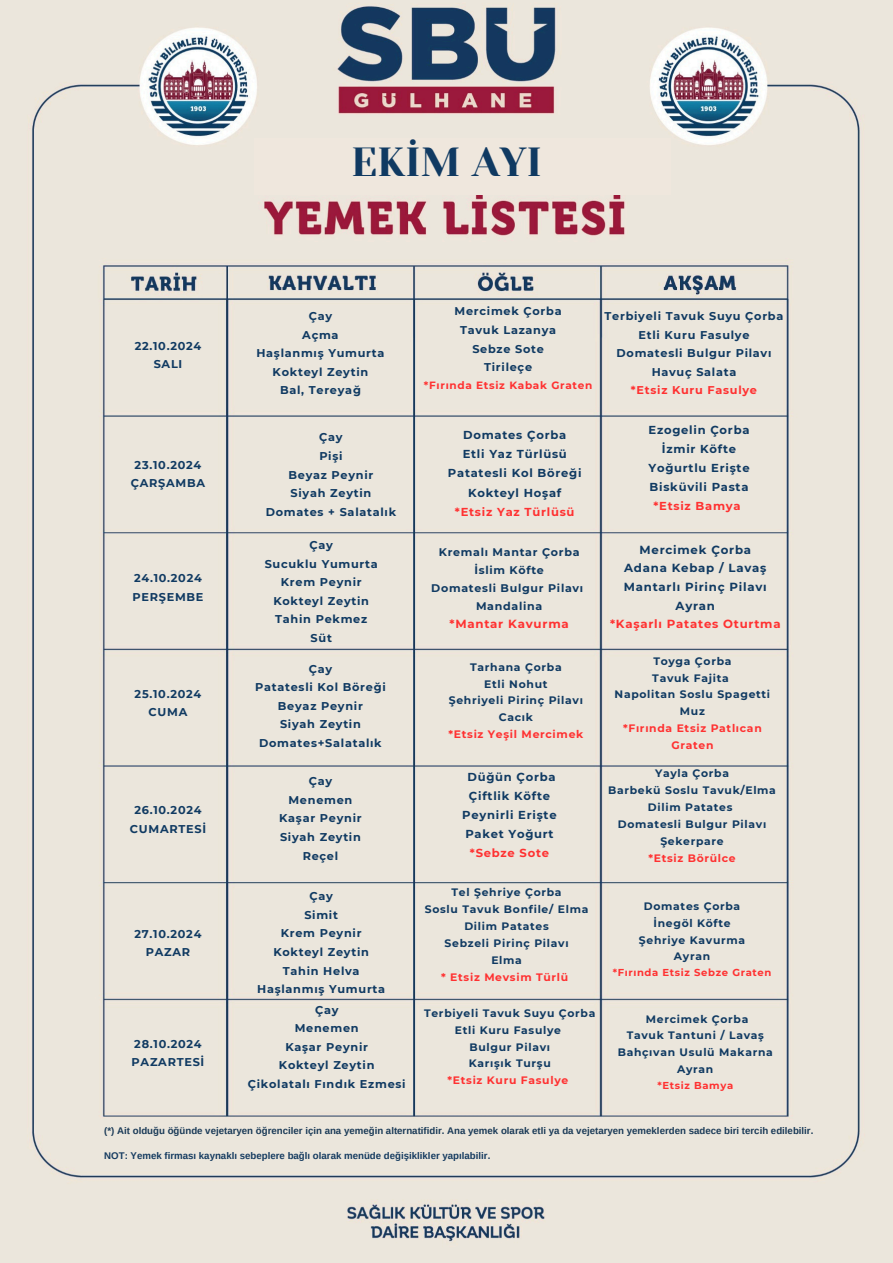
<style>
.page{position:relative;width:893px;height:1263px;background:#fff}
.page>*{position:absolute;margin:0;border:0;box-sizing:border-box;transform-origin:0 0}
.t1{font:40.5px "Yeseva One";color:#103a62}
.t2{font:700 11.77px "Montserrat";letter-spacing:.065em;color:#ff3131}
.t3{font:700 11.7px/18.6px "Montserrat";letter-spacing:.065em;color:#103a62;text-align:center}
.t4{font:700 11.55px/19.1px "Montserrat";letter-spacing:.065em;color:#103a62;text-align:center}
.t5{font:700 11.25px/18.6px "Montserrat";letter-spacing:.065em;color:#103a62;text-align:center}
.t6{font:700 11.02px/18px "Montserrat";letter-spacing:.065em;color:#103a62;text-align:center}
.t7{font:700 10.8px/16.9px "Montserrat";letter-spacing:.065em;color:#103a62;text-align:center}
.t8{font:700 10.5px "Montserrat";letter-spacing:.065em;color:#ff3131}
.t9{font:700 10.05px "Montserrat";letter-spacing:.065em;color:#ff3131}
.t10{font:700 9.68px "Arimo";color:#1a3a57}
.t11{font:700 9.68px "Arimo";color:#153b60}
.s1{color:#ff3131}
</style>
<div class="page">
<img style="left:0;top:0;width:893px;height:1263px">
<div style="left:254px;top:138px;width:417px;height:57px;background:#efe7dd"></div>
<h3 class="t1" style="left:351px;top:139px;width:192px">EKİM AYI</h3>
<h1 class="t5" style="left:135px;top:336px;width:68px">22.10.2024<br>SALI</h1>
<h3 class="t5" style="left:131px;top:455px;width:76px">23.10.2024<br>ÇARŞAMBA</h3>
<h2 class="t5" style="left:132px;top:569px;width:72px;text-align:left">24.10.2024<br>PERŞEMBE</h2>
<p class="t5" style="left:135px;top:684px;width:68px">25.10.2024<br>CUMA</p>
<p class="t5" style="left:130px;top:801px;width:78px">26.10.2024<br>CUMARTESİ</p>
<p class="t5" style="left:134px;top:924px;width:68px">27.10.2024<br>PAZAR</p>
<p class="t5" style="left:132px;top:1034px;width:74px;text-align:left">28.10.2024<br>PAZARTESİ</p>
<h3 class="t5" style="left:256px;top:307px;width:130px">Çay<br>Açma<br>Haşlanmış Yumurta<br>Kokteyl Zeytin<br>Bal, Tereyağ</h3>
<h3 class="t5" style="left:266px;top:428px;width:132px">Çay<br>Pişi<br>Beyaz Peynir<br>Siyah Zeytin<br>Domates + Salatalık</h3>
<p class="t5" style="left:455px;top:302px;width:108px">Mercimek Çorba</p>
<p class="t5" style="left:460px;top:321px;width:97px">Tavuk Lazanya</p>
<h3 class="t5" style="left:472px;top:339px;width:73px">Sebze Sote</h3>
<h3 class="t5" style="left:484px;top:358px;width:49px">Tirileçe</h3>
<h2 class="t8" style="left:424px;top:379px;width:170px">*Fırında Etsiz Kabak Graten</h2>
<h2 class="t5" style="left:604px;top:307px;width:180px">Terbiyeli Tavuk Suyu Çorba<br>Etli Kuru Fasulye<br>Domatesli Bulgur Pilavı<br>Havuç Salata<br><span class="s1">*Etsiz Kuru Fasulye</span></h2>
<h3 class="t4" style="left:448px;top:425px;width:134px">Domates Çorba<br>Etli Yaz Türlüsü<br>Patatesli Kol Böreği<br>Kokteyl Hoşaf <span class="s1">*Etsiz Yaz Türlüsü</span></h3>
<h3 class="t4" style="left:648px;top:420px;width:103px">Ezogelin Çorba<br>İzmir Köfte<br>Yoğurtlu Erişte<br>Bisküvili Pasta <span class="s1">*Etsiz Bamya</span></h3>
<h3 class="t5" style="left:265px;top:536px;width:115px">Çay<br>Sucuklu Yumurta<br>Krem Peynir<br>Kokteyl Zeytin<br>Tahin Pekmez<br>Süt</h3>
<h3 class="t6" style="left:431px;top:543px;width:153px">Kremalı Mantar Çorba<br>İslim Köfte<br>Domatesli Bulgur Pilavı<br>Mandalina</h3>
<h3 class="t2" style="left:449px;top:617px;width:121px">*Mantar Kavurma</h3>
<h2 class="t3" style="left:610px;top:540px;width:172px">Mercimek Çorba<br>Adana Kebap / Lavaş<br>Mantarlı Pirinç Pilavı<br>Ayran<br><span class="s1">*Kaşarlı Patates Oturtma</span></h2>
<h3 class="t5" style="left:255px;top:659px;width:131px">Çay<br>Patatesli Kol Böreği<br>Beyaz Peynir<br>Siyah Zeytin<br>Domates+Salatalık</h3>
<h3 class="t7" style="left:448px;top:658px;width:136px">Tarhana Çorba<br>Etli Nohut<br>Şehriyeli Pirinç Pilavı<br>Cacık<br><span class="s1">*Etsiz Yeşil Mercimek</span></h3>
<h3 class="t7" style="left:614px;top:652px;width:156px">Toyga Çorba<br>Tavuk Fajita<br>Napolitan Soslu Spagetti<br>Muz<br><span class="s1">*Fırında Etsiz Patlıcan<br>Graten</span></h3>
<h2 class="t5" style="left:279px;top:772px;width:84px">Çay<br>Menemen<br>Kaşar Peynir<br>Siyah Zeytin<br>Reçel</h2>
<h3 class="t4" style="left:462px;top:767px;width:96px">Düğün Çorba<br>Çiftlik Köfte<br>Peynirli Erişte<br>Paket Yoğurt <span class="s1">*Sebze Sote</span></h3>
<h2 class="t7" style="left:608px;top:765px;width:169px">Yayla Çorba<br>Barbekü Soslu Tavuk/Elma<br>Dilim Patates<br>Domatesli Bulgur Pilavı<br>Şekerpare<br><span class="s1">*Etsiz Börülce</span></h2>
<h3 class="t5" style="left:257px;top:887px;width:130px">Çay<br>Simit<br>Krem Peynir<br>Kokteyl Zeytin<br>Tahin Helva<br>Haşlanmış Yumurta</h3>
<p class="t7" style="left:425px;top:884px;width:165px">Tel Şehriye Çorba<br>Soslu Tavuk Bonfile/ Elma<br>Dilim Patates<br>Sebzeli Pirinç Pilavı<br>Elma<br><span class="s1">* Etsiz Mevsim Türlü</span></p>
<p class="t7" style="left:644px;top:897px;width:98px">Domates Çorba</p>
<p class="t7" style="left:653px;top:914px;width:79px">İnegöl Köfte</p>
<p class="t7" style="left:639px;top:931px;width:108px">Şehriye Kavurma</p>
<p class="t7" style="left:674px;top:948px;width:38px">Ayran</p>
<h3 class="t9" style="left:612px;top:966px;width:160px">*Fırında Etsiz Sebze Graten</h3>
<h3 class="t5" style="left:248px;top:1000px;width:158px">Çay<br>Menemen<br>Kaşar Peynir<br>Kokteyl Zeytin<br>Çikolatalı Fındık Ezmesi</h3>
<p class="t7" style="left:424px;top:1004px;width:173px">Terbiyeli Tavuk Suyu Çorba<br>Etli Kuru Fasulye<br>Bulgur Pilavı<br>Karışık Turşu<br><span class="s1">*Etsiz Kuru Fasulye</span></p>
<p class="t7" style="left:618px;top:1010px;width:157px">Mercimek Çorba<br>Tavuk Tantuni / Lavaş<br>Bahçıvan Usulü Makarna<br>Ayran</p>
<p class="t9" style="left:657px;top:1079px;width:77px">*Etsiz Bamya</p>
<h3 class="t10" style="left:104px;top:1125px;width:710px">(*) Ait olduğu öğünde vejetaryen öğrenciler için ana yemeğin alternatifidir. Ana yemek olarak etli ya da vejetaryen yemeklerden sadece biri tercih edilebilir.</h3>
<h2 class="t11" style="left:104px;top:1151px;width:387px">NOT: Yemek firması kaynaklı sebeplere bağlı olarak menüde değişiklikler yapılabilir.</h2>
</div>
